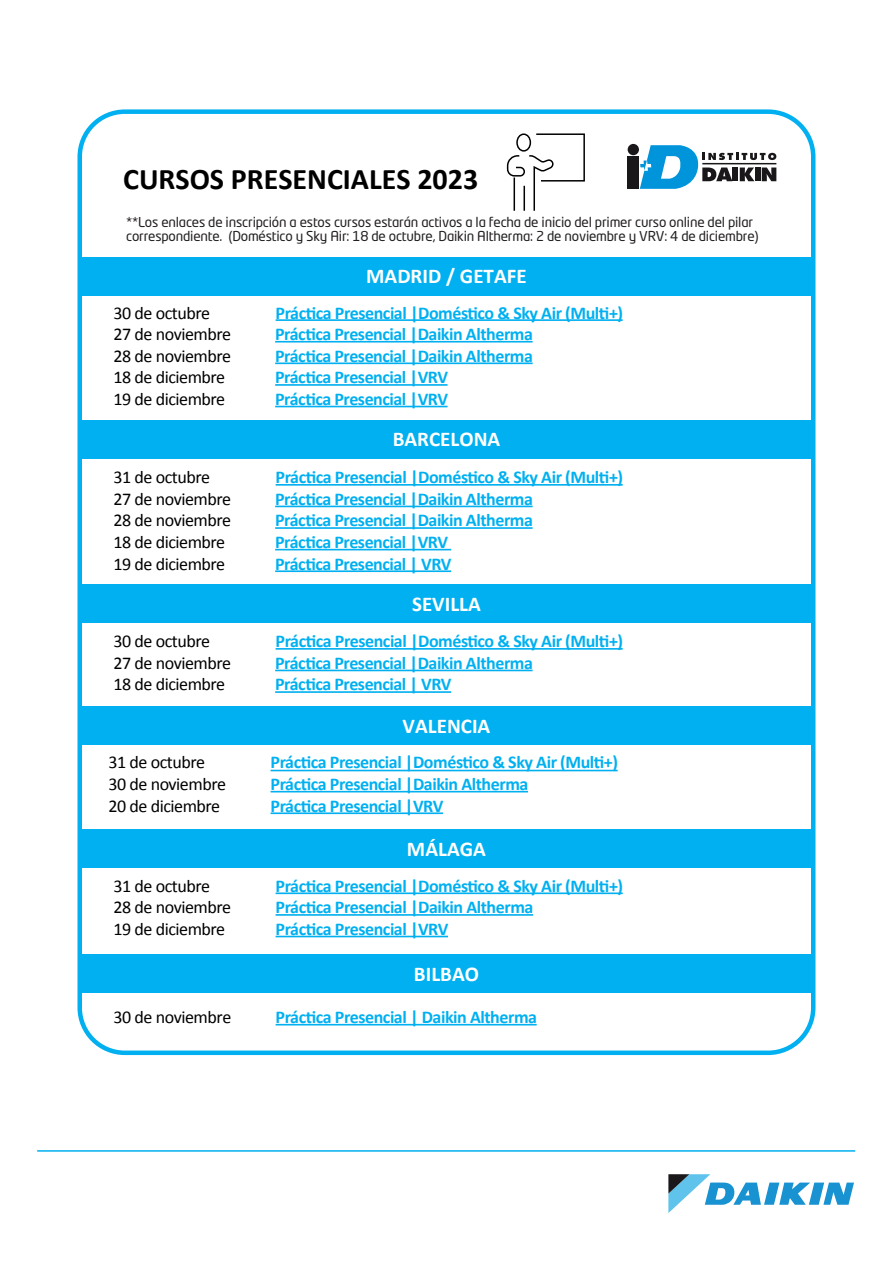
<style>
.page{position:relative;width:893px;height:1263px;background:#fff}
.page>*{position:absolute;margin:0;border:0;box-sizing:border-box;transform-origin:0 0}
.t1{font:700 30px "Calibri";color:#000}
.t2{font:700 21px "Calibri";color:#fff}
.t3{font:700 18px "Calibri";letter-spacing:-.025em;color:#00b0f0}
.t4{font:18px "Calibri";letter-spacing:-.025em;color:#000}
.t5{font:13.5px/13.5px "Neo Tech Std";letter-spacing:-.015em;color:#231f20}
</style>
<div class="page">
<div style="left:77px;top:109px;width:738px;height:946px;border:4px solid #00b0f0;border-radius:45px"></div>
<div style="left:80px;top:257px;width:733px;height:39px;background:#00b0f0"></div>
<hr style="left:276px;top:319px;width:347px;height:2px;background:#00b0f0">
<hr style="left:275px;top:341px;width:258px;height:2px;background:#00b0f0">
<hr style="left:275px;top:362px;width:258px;height:2px;background:#00b0f0">
<hr style="left:275px;top:384px;width:173px;height:2px;background:#00b0f0">
<hr style="left:275px;top:406px;width:173px;height:1px;background:#00b0f0">
<hr style="left:276px;top:484px;width:347px;height:2px;background:#00b0f0">
<hr style="left:275px;top:506px;width:258px;height:1px;background:#00b0f0">
<hr style="left:275px;top:527px;width:258px;height:2px;background:#00b0f0">
<hr style="left:275px;top:549px;width:176px;height:1px;background:#00b0f0">
<hr style="left:275px;top:570px;width:176px;height:2px;background:#00b0f0">
<hr style="left:276px;top:1024px;width:261px;height:1px;background:#00b0f0">
<hr style="left:276px;top:648px;width:347px;height:2px;background:#00b0f0">
<hr style="left:275px;top:670px;width:258px;height:1px;background:#00b0f0">
<hr style="left:275px;top:691px;width:176px;height:2px;background:#00b0f0">
<hr style="left:271px;top:770px;width:347px;height:1px;background:#00b0f0">
<hr style="left:271px;top:791px;width:257px;height:1px;background:#00b0f0">
<hr style="left:271px;top:812px;width:172px;height:2px;background:#00b0f0">
<div style="left:80px;top:420px;width:733px;height:39px;background:#00b0f0"></div>
<div style="left:80px;top:584px;width:733px;height:39px;background:#00b0f0"></div>
<div style="left:80px;top:706px;width:733px;height:39px;background:#00b0f0"></div>
<div style="left:80px;top:954px;width:733px;height:39px;background:#00b0f0"></div>
<hr style="left:276px;top:892px;width:347px;height:2px;background:#00b0f0">
<hr style="left:276px;top:914px;width:257px;height:2px;background:#00b0f0">
<hr style="left:276px;top:936px;width:172px;height:1px;background:#00b0f0">
<div style="left:80px;top:829px;width:733px;height:39px;background:#00b0f0"></div>
<div style="left:628px;top:156px;width:11px;height:33px;background:#1a171b"></div>
<svg style="left:640px;top:145px;width:136px;height:44px"></svg>
<div style="left:628px;top:144px;width:11px;height:11px;background:#1a171b;border-radius:50%"></div>
<svg style="left:506px;top:133px;width:79px;height:78px"></svg>
<svg style="left:668px;top:1174px;width:186px;height:39px"></svg>
<hr style="left:37px;top:1150px;width:818px;height:2px;background:#00b0f0">
<h1 class="t1" style="left:123px;top:160px;width:357px">CURSOS PRESENCIALES 2023</h1>
<p class="t5" style="left:126px;top:215px;width:634px">**Los enlaces de inscripción a estos cursos estarán activos a la fecha de inicio del primer curso online del pilar correspondiente. (Doméstico y Sky Air: 18 de octubre, Daikin Altherma: 2 de noviembre y VRV: 4 de diciembre)</p>
<p class="t2" style="left:366px;top:263px;width:162px">MADRID / GETAFE</p>
<p class="t4" style="left:114px;top:301px;width:98px">30 de octubre</p>
<p class="t3" style="left:276px;top:301px;width:349px">Práctica Presencial |Doméstico &amp; Sky Air (Multi+)</p>
<p class="t4" style="left:114px;top:323px;width:119px">27 de noviembre</p>
<p class="t3" style="left:275px;top:323px;width:259px">Práctica Presencial |Daikin Altherma</p>
<p class="t4" style="left:114px;top:344px;width:119px">28 de noviembre</p>
<p class="t3" style="left:275px;top:344px;width:259px">Práctica Presencial |Daikin Altherma</p>
<p class="t4" style="left:114px;top:366px;width:113px">18 de diciembre</p>
<p class="t3" style="left:275px;top:366px;width:174px">Práctica Presencial |VRV</p>
<p class="t4" style="left:114px;top:388px;width:113px">19 de diciembre</p>
<p class="t3" style="left:275px;top:387px;width:174px">Práctica Presencial |VRV</p>
<p class="t2" style="left:393px;top:426px;width:109px">BARCELONA</p>
<p class="t4" style="left:114px;top:466px;width:98px">31 de octubre</p>
<p class="t3" style="left:276px;top:466px;width:349px">Práctica Presencial |Doméstico &amp; Sky Air (Multi+)</p>
<p class="t4" style="left:114px;top:487px;width:119px">27 de noviembre</p>
<p class="t3" style="left:275px;top:487px;width:259px">Práctica Presencial |Daikin Altherma</p>
<p class="t4" style="left:114px;top:509px;width:119px">28 de noviembre</p>
<p class="t3" style="left:275px;top:509px;width:259px">Práctica Presencial |Daikin Altherma</p>
<p class="t4" style="left:114px;top:531px;width:113px">18 de diciembre</p>
<p class="t3" style="left:275px;top:531px;width:174px">Práctica Presencial |VRV</p>
<p class="t4" style="left:114px;top:552px;width:113px">19 de diciembre</p>
<p class="t3" style="left:275px;top:552px;width:178px">Práctica Presencial | VRV</p>
<p class="t2" style="left:412px;top:590px;width:70px">SEVILLA</p>
<p class="t4" style="left:114px;top:630px;width:98px">30 de octubre</p>
<p class="t3" style="left:276px;top:630px;width:349px">Práctica Presencial |Doméstico &amp; Sky Air (Multi+)</p>
<p class="t4" style="left:114px;top:651px;width:119px">27 de noviembre</p>
<p class="t3" style="left:275px;top:651px;width:259px">Práctica Presencial |Daikin Altherma</p>
<p class="t4" style="left:114px;top:673px;width:113px">18 de diciembre</p>
<p class="t3" style="left:275px;top:673px;width:178px">Práctica Presencial | VRV</p>
<p class="t2" style="left:403px;top:713px;width:89px">VALENCIA</p>
<p class="t4" style="left:109px;top:751px;width:98px">31 de octubre</p>
<p class="t3" style="left:271px;top:751px;width:349px">Práctica Presencial |Doméstico &amp; Sky Air (Multi+)</p>
<p class="t4" style="left:109px;top:773px;width:119px">30 de noviembre</p>
<p class="t3" style="left:271px;top:773px;width:259px">Práctica Presencial |Daikin Altherma</p>
<p class="t4" style="left:109px;top:794px;width:113px">20 de diciembre</p>
<p class="t3" style="left:271px;top:794px;width:174px">Práctica Presencial |VRV</p>
<p class="t2" style="left:407px;top:835px;width:81px">MÁLAGA</p>
<p class="t4" style="left:114px;top:874px;width:98px">31 de octubre</p>
<p class="t3" style="left:276px;top:874px;width:349px">Práctica Presencial |Doméstico &amp; Sky Air (Multi+)</p>
<p class="t4" style="left:114px;top:896px;width:119px">28 de noviembre</p>
<p class="t3" style="left:276px;top:896px;width:259px">Práctica Presencial |Daikin Altherma</p>
<p class="t4" style="left:114px;top:918px;width:113px">19 de diciembre</p>
<p class="t3" style="left:276px;top:917px;width:174px">Práctica Presencial |VRV</p>
<p class="t2" style="left:414px;top:961px;width:67px">BILBAO</p>
<p class="t4" style="left:114px;top:1006px;width:119px">30 de noviembre</p>
<p class="t3" style="left:276px;top:1006px;width:263px">Práctica Presencial | Daikin Altherma</p>
</div>
